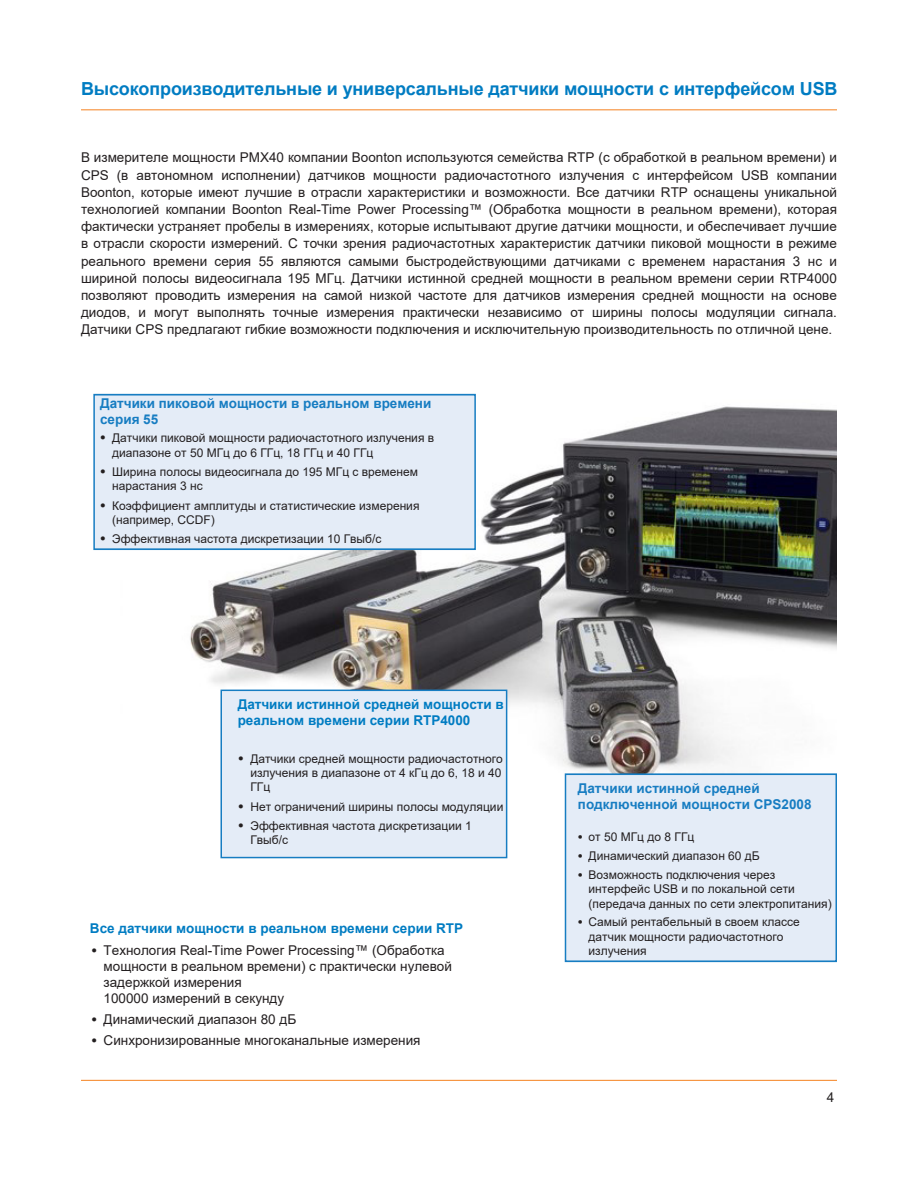
<style>
.page{position:relative;width:918px;height:1188px;background:#fff}
.page>*{position:absolute;margin:0;border:0;box-sizing:border-box;transform-origin:0 0}
.tagline{font:700 18px "Arial";letter-spacing:-.01em;color:#007cc2}
.body{font:13.5px/17.2px "Arial";color:#231f20;text-align:justify}
.bullets{font:13.5px/16.2px "Arial";color:#231f20}
.Section_title{font:700 13.5px/16.2px "Arial";color:#007cc2}
.Section_title-2{font:700 13.5px/16.2px "Arial";color:#177dc2}
.tagline-2{font:13.5px "Arial";color:#231f20}
.bullets-2{font:12px/14.4px "Arial";color:#231f20}
.s1{font-style:inherit}
.s2{font-family:"Zwo Pro";font-weight:300;font-size:13.5px}
.s3{font-family:"Zwo Pro";font-weight:300}
</style>
<div class="page">
<img style="left:190px;top:406px;width:647px;height:397px">
<hr style="left:81px;top:109px;width:756px;height:1px;background:#f58220">
<hr style="left:81px;top:1080px;width:756px;height:1px;background:#f58220">
<div style="left:565px;top:773px;width:272px;height:189px;background:#e4ecf7;border:2px solid #177dc2"></div>
<div style="left:220px;top:690px;width:287px;height:168px;background:#e4ecf7;border:2px solid #177dc2"></div>
<div style="left:93px;top:394px;width:383px;height:156px;background:#e4ecf7;border:2px solid #177dc2"></div>
<p class="tagline" style="left:81px;top:76px;width:758px">Высокопроизводительные и универсальные датчики мощности с интерфейсом USB</p>
<p class="body" style="left:81px;top:149px;width:758px">В измерителе мощности PMX40 компании Boonton используются семейства RTP (с обработкой в реальном времени) и CPS (в автономном исполнении) датчиков мощности радиочастотного излучения с интерфейсом USB компании Boonton, которые имеют лучшие в отрасли характеристики и возможности. Все датчики RTP оснащены уникальной технологией компании Boonton Real-Time Power Processing™ (Обработка мощности в реальном времени), которая фактически устраняет пробелы в измерениях, которые испытывают другие датчики мощности, и обеспечивает лучшие в отрасли скорости измерений. С точки зрения радиочастотных характеристик датчики пиковой мощности в режиме реального времени серия 55 являются самыми быстродействующими датчиками с временем нарастания 3 нс и шириной полосы видеосигнала 195 МГц. Датчики истинной средней мощности в реальном времени серии RTP4000 позволяют проводить измерения на самой низкой частоте для датчиков измерения средней мощности на основе диодов, и могут выполнять точные измерения практически независимо от ширины полосы модуляции сигнала.<br>Датчики CPS предлагают гибкие возможности подключения и исключительную производительность по отличной цене.</p>
<p class="Section_title-2" style="left:100px;top:395px;width:333px">Датчики пиковой мощности в реальном времени <span class="s1">серия 55</span></p>
<p class="bullets-2" style="left:112px;top:431px;width:324px;text-indent:-12px"><span class="s2">•</span> Датчики пиковой мощности радиочастотного излучения в диапазоне от 50 МГц до 6 ГГц, 18 ГГц и 40 ГГц</p>
<p class="bullets-2" style="left:112px;top:464px;width:307px;text-indent:-12px"><span class="s2">•</span> Ширина полосы видеосигнала до 195 МГц с временем нарастания 3 нс</p>
<p class="bullets-2" style="left:112px;top:498px;width:309px;text-indent:-12px"><span class="s2">•</span> Коэффициент амплитуды и статистические измерения (например, CCDF)</p>
<p class="bullets-2" style="left:100px;top:532px;width:283px"><span class="s2">•</span> Эффективная частота дискретизации 10 Гвыб/с</p>
<p class="Section_title" style="left:238px;top:696px;width:268px">Датчики истинной средней мощности в реальном времени серии RTP4000</p>
<p class="bullets-2" style="left:250px;top:751px;width:254px;text-align:justify;text-indent:-12px"><span class="s2">•</span> Датчики средней мощности радиочастотного излучения в диапазоне от 4 кГц до 6, 18 и 40<br>ГГц</p>
<p class="bullets-2" style="left:238px;top:799px;width:267px"><span class="s2">•</span> Нет ограничений ширины полосы модуляции</p>
<p class="bullets-2" style="left:250px;top:818px;width:223px;text-indent:-12px"><span class="s2">•</span> Эффективная частота дискретизации 1<br>Гвыб/с</p>
<p class="Section_title-2" style="left:578px;top:780px;width:235px">Датчики истинной средней подключенной мощности CPS2008</p>
<p class="bullets-2" style="left:578px;top:829px;width:118px"><span class="s3">•</span> от 50 МГц до 8 ГГц</p>
<p class="bullets-2" style="left:578px;top:848px;width:183px"><span class="s3">•</span> Динамический диапазон 60 дБ</p>
<p class="bullets-2" style="left:589px;top:867px;width:245px;text-indent:-11px"><span class="s3">•</span> Возможность подключения через интерфейс USB и по локальной сети (передача данных по сети электропитания)</p>
<p class="bullets-2" style="left:578px;top:915px;width:223px;text-align:center"><span class="s3">•</span> Самый рентабельный в своем классе датчик мощности радиочастотного</p>
<p class="Section_title" style="left:90px;top:920px;width:375px">Все датчики мощности в реальном времени серии RTP</p>
<p class="bullets" style="left:92px;top:942px;width:355px"><span class="s3">•</span> Технология Real-Time Power Processing™ (Обработка</p>
<p class="bullets-2" style="left:589px;top:944px;width:59px">излучения</p>
<p class="bullets" style="left:104px;top:958px;width:350px">мощности в реальном времени) с практически нулевой задержкой измерения<br>100000 измерений в секунду</p>
<p class="bullets" style="left:92px;top:1011px;width:206px"><span class="s3">•</span> Динамический диапазон 80 дБ</p>
<p class="bullets" style="left:92px;top:1032px;width:331px"><span class="s3">•</span> Синхронизированные многоканальные измерения</p>
<p class="tagline-2" style="left:827px;top:1088px;width:9px">4</p>
</div>
